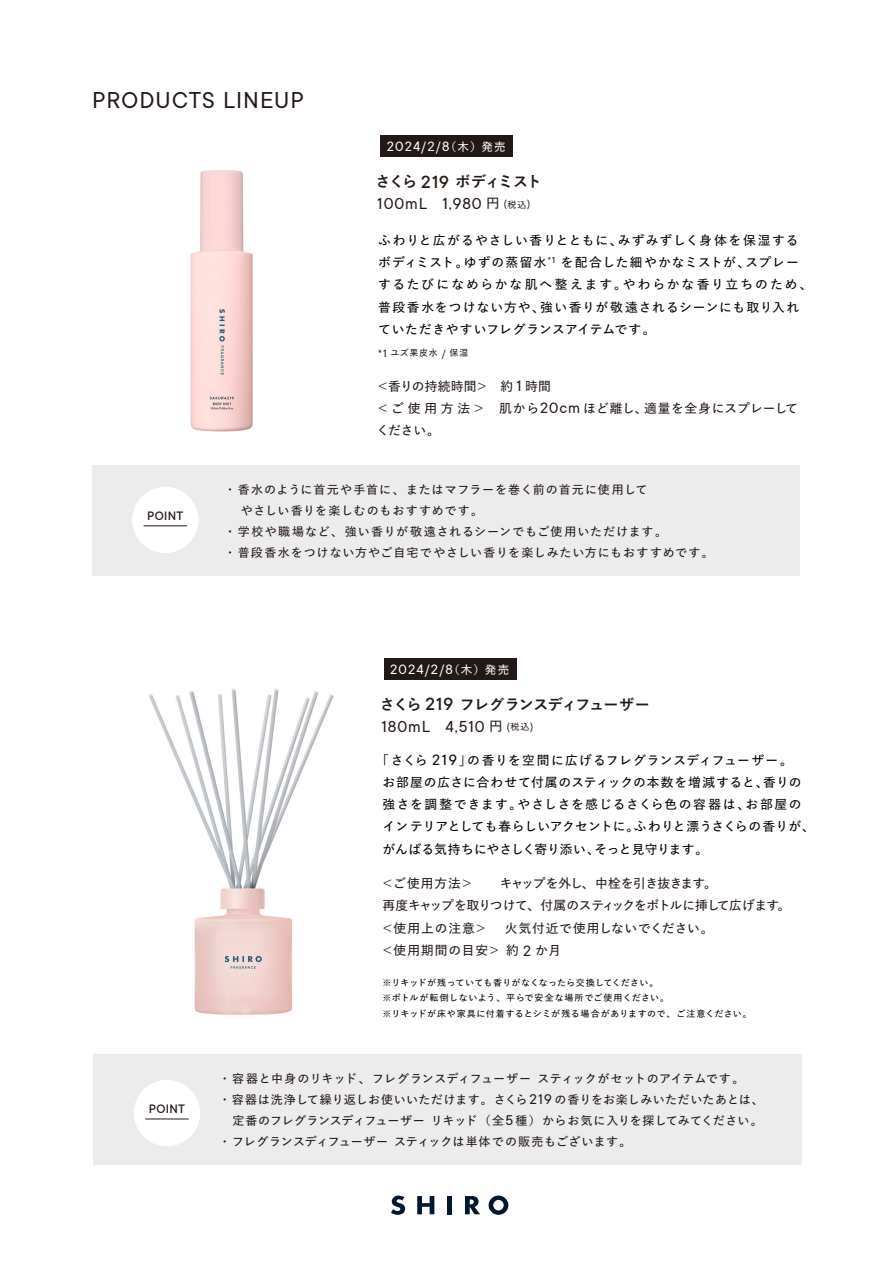
<style>
.page{position:relative;width:893px;height:1263px;background:#fff}
.page>*{position:absolute;margin:0;border:0;box-sizing:border-box;transform-origin:0 0}
.t1{font:25.35px "TT Commons";letter-spacing:.04em;color:#231815}
.t2{font:17.55px "TT Commons";letter-spacing:.055em;color:#231815}
.t3{font:15px "TT Commons";letter-spacing:.08em;color:#fff}
.t4{font:700 15px "Yu Go Pr 6 N";letter-spacing:-.055em;color:#231815}
.t5{font:700 15px "Yu Go Pr 6 N";letter-spacing:-.09em;color:#231815}
.t6{font:500 13.5px "TT Commons";letter-spacing:.02em;color:#231815}
.t7{font:600 12.75px/22.4px "Yu Go Pr 6 N";letter-spacing:.03em;color:#000}
.t8{font:600 12.75px/22.4px "Yu Go Pr 6 N";letter-spacing:.09em;color:#000}
.t9{font:600 12.75px/22.4px "Yu Go Pr 6 N";letter-spacing:-.03em;color:#231815}
.t10{font:600 12.75px/22.4px "Yu Go Pr 6 N";letter-spacing:.01em;color:#231815}
.t11{font:600 12.75px/22.4px "Yu Go Pr 6 N";letter-spacing:.065em;color:#231815}
.t12{font:600 12px/21px "Yu Go Pr 6 N";letter-spacing:.075em;color:#231815}
.t13{font:600 12px "Yu Go Pr 6 N";letter-spacing:.015em;color:#231815}
.t14{font:600 12px "Yu Go Pr 6 N";letter-spacing:.025em;color:#231815}
.t15{font:600 12px "Yu Go Pr 6 N";letter-spacing:.01em;color:#231815}
.t16{font:600 9px/15.8px "Yu Go Pr 6 N";letter-spacing:.04em;color:#000}
.t17{font:600 9px "Yu Go Pr 6 N";letter-spacing:.07em;color:#231815}
.s1{font-family:"Yu Go Pr 6 N";font-weight:600;font-size:11.55px}
.s2{font-family:"TT Commons";font-weight:500;font-size:19.5px}
.s3{font-family:"Yu Go Pr 6 N";font-weight:600;font-size:13.5px}
.s4{font-size:11.7px}
.s5{font-family:"Yu Go Pr 6 N";font-weight:600;font-size:9px}
.s6{font-family:"TT Commons";font-weight:400;font-size:11.7px}
.s7{font-family:"TT Commons";font-weight:400;font-size:16.65px}
.s8{font-family:"TT Commons";font-weight:400;font-size:15.6px}
</style>
<div class="page">
<svg style="left:417px;top:1196px;width:17px;height:18px"></svg>
<svg style="left:465px;top:1196px;width:15px;height:18px"></svg>
<svg style="left:489px;top:1195px;width:19px;height:20px"></svg>
<div style="left:447px;top:1196px;width:5px;height:18px;background:#00162f"></div>
<svg style="left:391px;top:1195px;width:14px;height:20px"></svg>
<img style="left:190px;top:170px;width:63px;height:262px">
<img style="left:149px;top:688px;width:185px;height:327px">
<div style="left:93px;top:1054px;width:708px;height:110px;background:#ececec"></div>
<div style="left:92px;top:465px;width:707px;height:110px;background:#ececec"></div>
<div style="left:380px;top:136px;width:132px;height:21px;background:#231815"></div>
<div style="left:132px;top:487px;width:67px;height:66px;background:#fff;border-radius:50%"></div>
<hr style="left:144px;top:525px;width:43px;height:1px;background:#231815">
<div style="left:134px;top:1080px;width:66px;height:66px;background:#fff;border-radius:50%"></div>
<hr style="left:145px;top:1118px;width:44px;height:1px;background:#231815">
<div style="left:384px;top:658px;width:133px;height:22px;background:#231815"></div>
<h1 class="t1" style="left:92px;top:86px;width:214px">PRODUCTS LINEUP</h1>
<p class="t3" style="left:387px;top:138px;width:121px">2024/2/8<span class="s1">（木）発売</span></p>
<p class="t5" style="left:376px;top:173px;width:168px">さくら <span class="s2">219</span> ボディミスト</p>
<h2 class="t2" style="left:377px;top:194px;width:154px">100mL 1,980 <span class="s3">円</span> <span class="s4">(</span><span class="s5">税込</span><span class="s4">)</span></h2>
<p class="t8" style="left:378px;top:227px;width:436px">ふわりと広がるやさしい香りとともに、みずみずしく身体を保湿するボディミスト。ゆずの蒸留水<sup>*1</sup> を配合した細やかなミストが、スプレーするたびになめらかな肌へ整えます。やわらかな香り立ちのため、普段香水をつけない方や、強い香りが敬遠されるシーンにも取り入れていただきやすいフレグランスアイテムです。</p>
<p class="t17" style="left:378px;top:345px;width:92px"><span class="s6">*1</span> ユズ果皮水 <span class="s6">/</span> 保湿</p>
<p class="t10" style="left:376px;top:373px;width:423px">＜香りの持続時間＞　約 <span class="s7">1</span> 時間<br>＜ご使用方法＞ 肌から<span class="s7">20cm</span> ほど離し、適量を全身にスプレーしてください。</p>
<p class="t6" style="left:147px;top:508px;width:37px">POINT</p>
<p class="t12" style="left:224px;top:478px;width:491px">・香水のように首元や手首に、またはマフラーを巻く前の首元に使用して<br>　やさしい香りを楽しむのもおすすめです。<br>・学校や職場など、強い香りが敬遠されるシーンでもご使用いただけます。<br>・普段香水をつけない方やご自宅でやさしい香りを楽しみたい方にもおすすめです。</p>
<p class="t6" style="left:149px;top:1101px;width:37px">POINT</p>
<p class="t3" style="left:390px;top:661px;width:121px">2024/2/8<span class="s1">（木）発売</span></p>
<p class="t4" style="left:380px;top:696px;width:271px">さくら <span class="s2">219</span> フレグランスディフューザー</p>
<h2 class="t2" style="left:382px;top:717px;width:153px">180mL 4,510 <span class="s3">円</span> <span class="s4">(</span><span class="s5">税込</span><span class="s4">)</span></h2>
<p class="t7" style="left:382px;top:747px;width:434px;text-indent:-6px">「さくら <span class="s7">219</span>」の香りを空間に広げるフレグランスディフューザー。<br>お部屋の広さに合わせて付属のスティックの本数を増減すると、香りの強さを調整できます。やさしさを感じるさくら色の容器は、お部屋のインテリアとしても春らしいアクセントに。ふわりと漂うさくらの香りが、がんばる気持ちにやさしく寄り添い、そっと見守ります。</p>
<p class="t9" style="left:381px;top:871px;width:411px">＜ご使用方法＞　　キャップを外し、中栓を引き抜きます。<br>再度キャップを取りつけて、付属のスティックをボトルに挿して広げます。＜使用上の注意＞</p>
<p class="t11" style="left:381px;top:915px;width:334px;text-indent:124px">火気付近で使用しないでください。＜使用期間の目安＞ 約 <span class="s7">2</span> か月</p>
<p class="t16" style="left:382px;top:973px;width:371px">※リキッドが残っていても香りがなくなったら交換してください。<br>※ボトルが転倒しないよう、平らで安全な場所でご使用ください。<br>※リキッドが床や家具に付着するとシミが残る場合がありますので、ご注意ください。</p>
<p class="t13" style="left:219px;top:1067px;width:527px">・容器と中身のリキッド、フレグランスディフューザースティックがセットのアイテムです。</p>
<p class="t14" style="left:219px;top:1088px;width:547px">・容器は洗浄して繰り返しお使いいただけます。さくら <span class="s8">219</span> の香りをお楽しみいただいたあとは、</p>
<p class="t15" style="left:232px;top:1109px;width:532px">定番のフレグランスディフューザーリキッド（全<span class="s8">5</span> 種）からお気に入りを探してみてください。</p>
<p class="t13" style="left:219px;top:1130px;width:414px">・フレグランスディフューザースティックは単体での販売もございます。</p>
</div>
